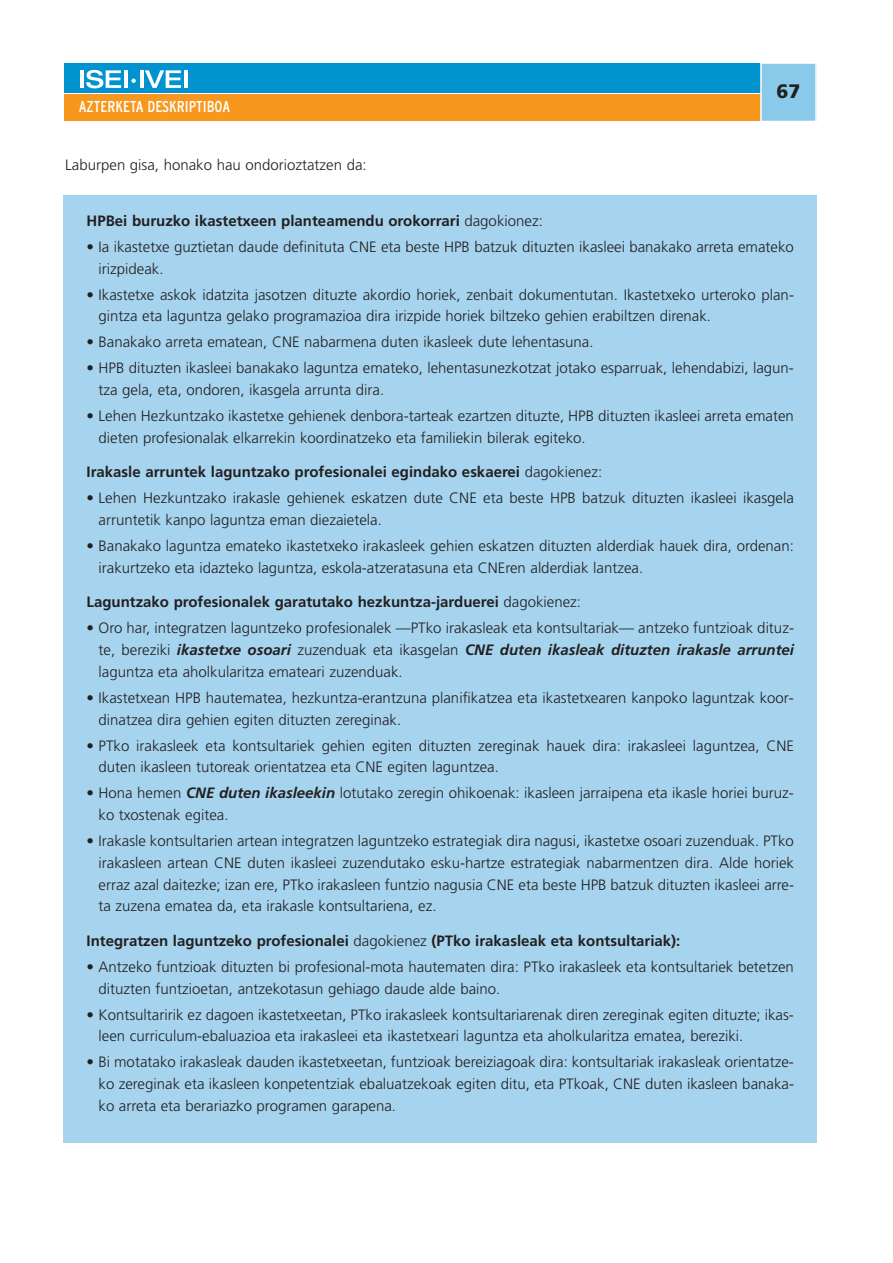
<style>
.page{position:relative;width:893px;height:1263px;background:#fff}
.page>*{position:absolute;margin:0;border:0;box-sizing:border-box;transform-origin:0 0}
.t1{font:900 19.5px "Frutiger";color:#231f20}
.t2{font:condensed 15.75px "Interstate";color:#fff}
.t3{font:300 15px/21.8px "Frutiger";color:#231f20}
.t4{font:700 15px "Frutiger";color:#231f20}
.s1{font-weight:300}
.s2{font-weight:700;font-style:italic}
</style>
<div class="page">
<div style="left:64px;top:196px;width:752px;height:947px;background:#a6d4ee"></div>
<div style="left:64px;top:64px;width:697px;height:29px;background:#0093d0"></div>
<div style="left:64px;top:95px;width:697px;height:26px;background:#f7971d"></div>
<svg style="left:131px;top:79px;width:5px;height:4px"></svg>
<hr style="left:80px;top:70px;width:4px;height:18px;background:#fff">
<svg style="left:86px;top:70px;width:35px;height:18px"></svg>
<hr style="left:124px;top:70px;width:3px;height:18px;background:#fff">
<hr style="left:140px;top:70px;width:3px;height:18px;background:#fff">
<svg style="left:145px;top:70px;width:36px;height:18px"></svg>
<hr style="left:184px;top:70px;width:3px;height:18px;background:#fff">
<div style="left:761px;top:63px;width:55px;height:58px;background:#89c9ea"></div>
<div style="left:760px;top:62px;width:56px;height:60px;border:2px solid #fff"></div>
<p class="t2" style="left:79px;top:101px;width:153px">AZTERKETA DESKRIPTIBOA</p>
<p class="t3" style="left:65px;top:155px;width:303px">Laburpen gisa, honako hau ondorioztatzen da:</p>
<h1 class="t1" style="left:776px;top:83px;width:25px">67</h1>
<p class="t4" style="left:87px;top:215px;width:458px">HPBei buruzko ikastetxeen planteamendu orokorrari <span class="s1">dagokionez:</span></p>
<p class="t3" style="left:98px;top:237px;width:697px;text-indent:-12px">• Ia ikastetxe guztietan daude definituta CNE eta beste HPB batzuk dituzten ikasleei banakako arreta emateko irizpideak.</p>
<p class="t3" style="left:98px;top:285px;width:697px;text-indent:-12px">• Ikastetxe askok idatzita jasotzen dituzte akordio horiek, zenbait dokumentutan. Ikastetxeko urteroko plan&shy;gintza eta laguntza gelako programazioa dira irizpide horiek biltzeko gehien erabiltzen direnak.</p>
<p class="t3" style="left:87px;top:332px;width:508px">• Banakako arreta ematean, CNE nabarmena duten ikasleek dute lehentasuna.</p>
<p class="t3" style="left:98px;top:358px;width:697px;text-indent:-12px">• HPB dituzten ikasleei banakako laguntza emateko, lehentasunezkotzat jotako esparruak, lehendabizi, lagun&shy;tza gela, eta, ondoren, ikasgela arrunta dira.</p>
<p class="t3" style="left:98px;top:406px;width:697px;text-indent:-12px">• Lehen Hezkuntzako ikastetxe gehienek denbora-tarteak ezartzen dituzte, HPB dituzten ikasleei arreta ematen dieten profesionalak elkarrekin koordinatzeko eta familiekin bilerak egiteko.</p>
<p class="t4" style="left:87px;top:466px;width:517px">Irakasle arruntek laguntzako profesionalei egindako eskaerei <span class="s1">dagokienez:</span></p>
<p class="t3" style="left:98px;top:488px;width:697px;text-indent:-12px">• Lehen Hezkuntzako irakasle gehienek eskatzen dute CNE eta beste HPB batzuk dituzten ikasleei ikasgela arruntetik kanpo laguntza eman diezaietela.</p>
<p class="t3" style="left:98px;top:536px;width:697px;text-indent:-12px">• Banakako laguntza emateko ikastetxeko irakasleek gehien eskatzen dituzten alderdiak hauek dira, ordenan: irakurtzeko eta idazteko laguntza, eskola-atzeratasuna eta CNEren alderdiak lantzea.</p>
<p class="t4" style="left:87px;top:596px;width:496px">Laguntzako profesionalek garatutako hezkuntza-jarduerei <span class="s1">dagokienez:</span></p>
<p class="t3" style="left:98px;top:618px;width:697px;text-align:justify;text-indent:-12px">• Oro har, integratzen laguntzeko profesionalek —PTko irakasleak eta kontsultariak— antzeko funtzioak dituz&shy;te, bereziki <span class="s2">ikastetxe osoari</span> zuzenduak eta ikasgelan <span class="s2">CNE duten ikasleak dituzten irakasle arruntei </span>laguntza eta aholkularitza emateari zuzenduak.</p>
<p class="t3" style="left:98px;top:688px;width:697px;text-indent:-12px">• Ikastetxean HPB hautematea, hezkuntza-erantzuna planifikatzea eta ikastetxearen kanpoko laguntzak koor&shy;dinatzea dira gehien egiten dituzten zereginak.</p>
<p class="t3" style="left:98px;top:736px;width:697px;text-indent:-12px">• PTko irakasleek eta kontsultariek gehien egiten dituzten zereginak hauek dira: irakasleei laguntzea, CNE duten ikasleen tutoreak orientatzea eta CNE egiten laguntzea.</p>
<p class="t3" style="left:98px;top:783px;width:697px;text-indent:-12px">• Hona hemen <span class="s2">CNE duten ikasleekin</span> lotutako zeregin ohikoenak: ikasleen jarraipena eta ikasle horiei buruz&shy;ko txostenak egitea.</p>
<p class="t3" style="left:98px;top:831px;width:697px;text-align:justify;text-indent:-12px">• Irakasle kontsultarien artean integratzen laguntzeko estrategiak dira nagusi, ikastetxe osoari zuzenduak. PTko irakasleen artean CNE duten ikasleei zuzendutako esku-hartze estrategiak nabarmentzen dira. Alde horiek erraz azal daitezke; izan ere, PTko irakasleen funtzio nagusia CNE eta beste HPB batzuk dituzten ikasleei arre&shy;ta zuzena ematea da, eta irakasle kontsultariena, ez.</p>
<p class="t4" style="left:87px;top:935px;width:595px">Integratzen laguntzeko profesionalei <span class="s1">dagokienez</span> (PTko irakasleak eta kontsultariak):</p>
<p class="t3" style="left:98px;top:957px;width:697px;text-indent:-12px">• Antzeko funtzioak dituzten bi profesional-mota hautematen dira: PTko irakasleek eta kontsultariek betetzen dituzten funtzioetan, antzekotasun gehiago daude alde baino.</p>
<p class="t3" style="left:98px;top:1005px;width:697px;text-indent:-12px">• Kontsultaririk ez dagoen ikastetxeetan, PTko irakasleek kontsultariarenak diren zereginak egiten dituzte; ikas&shy;leen curriculum-ebaluazioa eta irakasleei eta ikastetxeari laguntza eta aholkularitza ematea, bereziki.</p>
<p class="t3" style="left:98px;top:1052px;width:697px;text-align:justify;text-indent:-12px">• Bi motatako irakasleak dauden ikastetxeetan, funtzioak bereiziagoak dira: kontsultariak irakasleak orientatze&shy;ko zereginak eta ikasleen konpetentziak ebaluatzekoak egiten ditu, eta PTkoak, CNE duten ikasleen banaka&shy;ko arreta eta berariazko programen garapena.</p>
</div>
